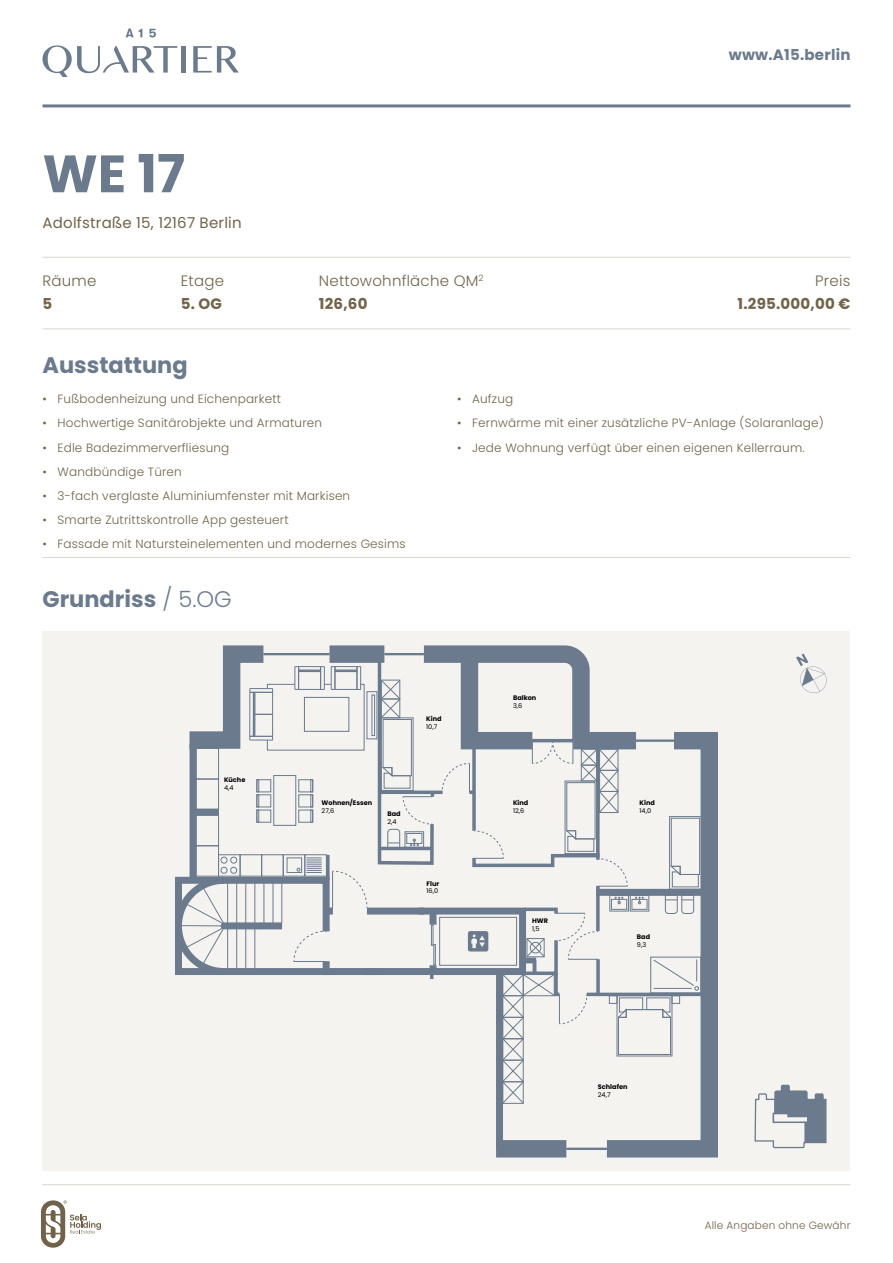
<style>
.page{position:relative;width:893px;height:1263px;background:#fff}
.page>*{position:absolute;margin:0;border:0;box-sizing:border-box;transform-origin:0 0}
.t1{font:700 52.5px "Poppins";color:#6b7a8c}
.t2{font:700 22.5px "Poppins";color:#6b7a8c}
.t3{font:300 15px "Poppins";letter-spacing:.015em;color:#70634a}
.t4{font:15px "Poppins";letter-spacing:.015em;color:#70634a}
.t5{font:700 15px "Poppins";letter-spacing:.015em;color:#70634a}
.t6{font:700 15px "Poppins";letter-spacing:.015em;color:#6b7a8c}
.t7{font:300 12px "Poppins";letter-spacing:.015em;color:#70634a}
.t8{font:300 10.5px "Poppins";letter-spacing:.015em;color:#70634a}
.t9{font:700 6.6px "Poppins";color:#000}
.t10{font:6.6px "Poppins";color:#000}
.s1{font-weight:300}
</style>
<div class="page">
<hr style="left:43px;top:1184px;width:807px;height:1px;background:#d9d6cc">
<svg style="left:41px;top:1200px;width:60px;height:48px"></svg>
<hr style="left:43px;top:104px;width:807px;height:3px;background:#6b7a8c">
<svg style="left:126px;top:28px;width:16px;height:9px"></svg>
<svg style="left:149px;top:29px;width:7px;height:8px"></svg>
<hr style="left:182px;top:46px;width:4px;height:27px;background:#6b7a8c">
<svg style="left:193px;top:46px;width:46px;height:27px"></svg>
<svg style="left:43px;top:45px;width:134px;height:32px"></svg>
<div style="left:43px;top:631px;width:807px;height:539px;background:#f4f3f0"></div>
<div style="left:496px;top:1140px;width:70px;height:17px;background:#6b7a8d"></div>
<hr style="left:566px;top:1147px;width:41px;height:3px;background:#6b7a8d">
<svg style="left:589px;top:732px;width:129px;height:426px"></svg>
<div style="left:496px;top:970px;width:7px;height:179px;background:#6b7a8d"></div>
<hr style="left:587px;top:993px;width:115px;height:3px;background:#6b7a8d">
<div style="left:596px;top:889px;width:110px;height:7px;background:#6b7a8d"></div>
<div style="left:650px;top:957px;width:51px;height:36px;border:1px solid #6b7a8d"></div>
<div style="left:669px;top:816px;width:33px;height:73px;border:1px solid #6b7a8d"></div>
<svg style="left:175px;top:645px;width:525px;height:459px"></svg>
<hr style="left:43px;top:257px;width:807px;height:1px;background:#d9d6cc">
<hr style="left:43px;top:328px;width:807px;height:1px;background:#d9d6cc">
<hr style="left:43px;top:557px;width:807px;height:1px;background:#d9d6cc">
<svg style="left:796px;top:653px;width:31px;height:40px"></svg>
<svg style="left:754px;top:1084px;width:73px;height:65px"></svg>
<h1 class="t1" style="left:43px;top:143px;width:144px">WE 17</h1>
<p class="t4" style="left:43px;top:214px;width:201px">Adolfstraße 15, 12167 Berlin</p>
<p class="t6" style="left:729px;top:46px;width:123px">www.A15.berlin</p>
<p class="t3" style="left:43px;top:272px;width:55px">Räume</p>
<p class="t3" style="left:319px;top:272px;width:166px">Nettowohnfläche QM<sup>2</sup></p>
<p class="t3" style="left:181px;top:272px;width:45px">Etage</p>
<p class="t3" style="left:815px;top:272px;width:37px">Preis</p>
<p class="t5" style="left:43px;top:295px;width:11px">5</p>
<p class="t5" style="left:181px;top:295px;width:43px">5. OG</p>
<p class="t5" style="left:319px;top:295px;width:50px">126,60</p>
<p class="t5" style="left:738px;top:295px;width:114px">1.295.000,00 €</p>
<h2 class="t2" style="left:43px;top:352px;width:147px">Ausstattung</h2>
<p class="t7" style="left:43px;top:392px;width:240px">• Fußbodenheizung und Eichenparkett</p>
<p class="t7" style="left:43px;top:416px;width:281px">• Hochwertige Sanitärobjekte und Armaturen</p>
<p class="t7" style="left:43px;top:440px;width:188px">• Edle Badezimmerverfliesung</p>
<p class="t7" style="left:43px;top:464px;width:141px">• Wandbündige Türen</p>
<p class="t7" style="left:43px;top:488px;width:309px">• 3-fach verglaste Aluminiumfenster mit Markisen</p>
<p class="t7" style="left:43px;top:512px;width:248px">• Smarte Zutrittskontrolle App gesteuert</p>
<p class="t7" style="left:43px;top:536px;width:365px">• Fassade mit Natursteinelementen und modernes Gesims</p>
<h2 class="t2" style="left:43px;top:585px;width:191px">Grundriss <span class="s1">/ 5.OG</span></h2>
<p class="t7" style="left:457px;top:392px;width:58px">• Aufzug</p>
<p class="t7" style="left:457px;top:416px;width:368px">• Fernwärme mit einer zusätzliche PV-Anlage (Solaranlage)</p>
<p class="t7" style="left:457px;top:440px;width:349px">• Jede Wohnung verfügt über einen eigenen Kellerraum.</p>
<p class="t9" style="left:224px;top:776px;width:23px">Küche</p>
<p class="t10" style="left:224px;top:784px;width:11px">4,4</p>
<p class="t9" style="left:426px;top:715px;width:17px">Kind</p>
<p class="t10" style="left:426px;top:723px;width:13px">10,7</p>
<p class="t9" style="left:322px;top:799px;width:52px">Wohnen/Essen</p>
<p class="t10" style="left:322px;top:807px;width:14px">27,6</p>
<p class="t9" style="left:387px;top:810px;width:15px">Bad</p>
<p class="t10" style="left:387px;top:818px;width:11px">2,4</p>
<p class="t9" style="left:426px;top:879px;width:14px">Flur</p>
<p class="t10" style="left:426px;top:887px;width:13px">16,0</p>
<p class="t9" style="left:513px;top:694px;width:25px">Balkon</p>
<p class="t10" style="left:513px;top:702px;width:11px">3,6</p>
<p class="t9" style="left:513px;top:799px;width:17px">Kind</p>
<p class="t10" style="left:513px;top:807px;width:13px">12,6</p>
<p class="t9" style="left:532px;top:917px;width:17px">HWR</p>
<p class="t10" style="left:532px;top:925px;width:9px">1,5</p>
<p class="t9" style="left:639px;top:799px;width:17px">Kind</p>
<p class="t10" style="left:639px;top:807px;width:13px">14,0</p>
<p class="t9" style="left:637px;top:933px;width:15px">Bad</p>
<p class="t10" style="left:637px;top:941px;width:11px">9,3</p>
<p class="t9" style="left:598px;top:1082px;width:31px">Schlafen</p>
<p class="t10" style="left:598px;top:1090px;width:14px">24,7</p>
<p class="t8" style="left:705px;top:1219px;width:147px">Alle Angaben ohne Gewähr</p>
</div>
